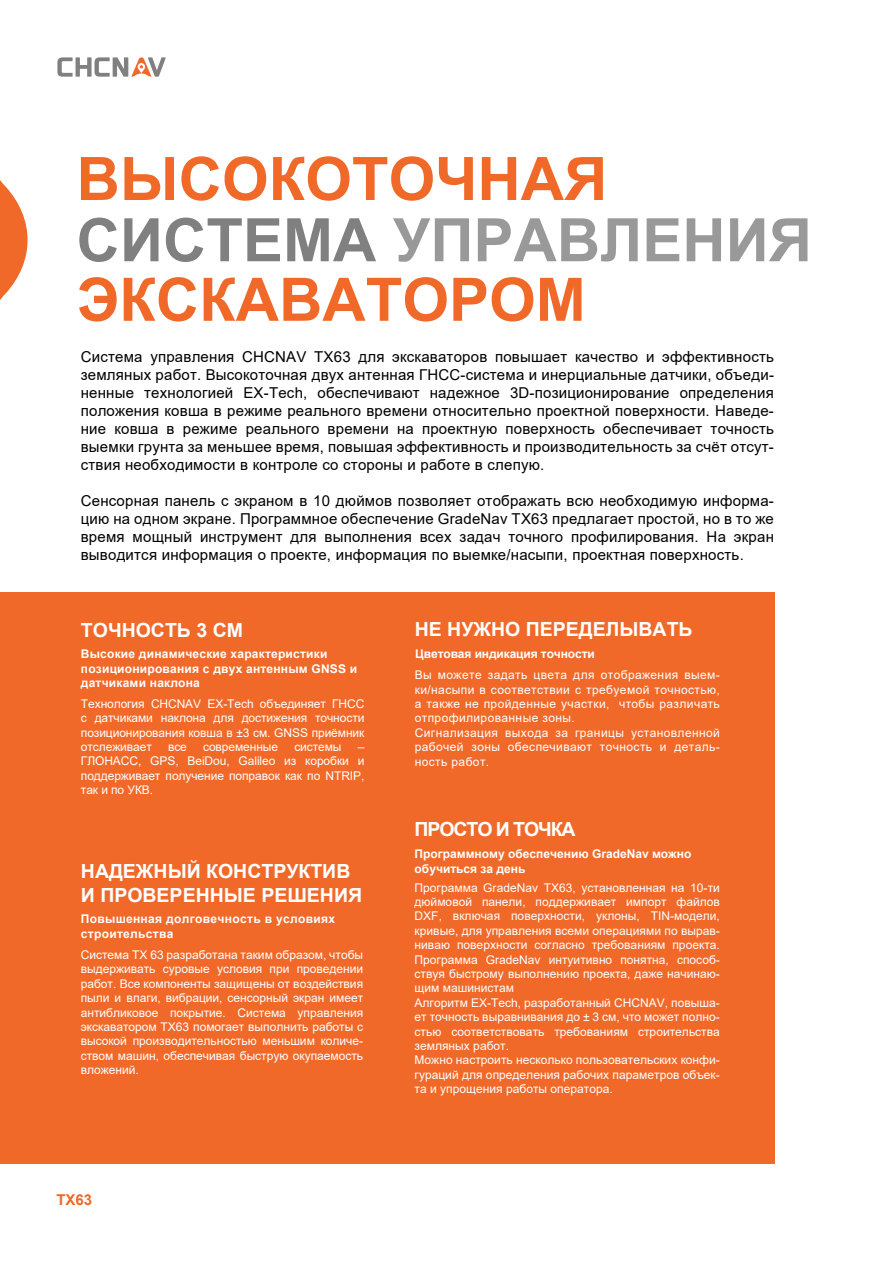
<style>
.page{position:relative;width:893px;height:1263px;background:#fff}
.page>*{position:absolute;margin:0;border:0;box-sizing:border-box;transform-origin:0 0}
.t1{font:700 60px/120.8px "Arial";color:#f06929}
.t2{font:700 60px "Arial";color:#999}
.t3{font:700 19.5px/23.4px "Arial";color:#fff}
.t4{font:700 19.5px "Arial";letter-spacing:-.055em;color:#fff}
.t5{font:15px/18px "Arial";letter-spacing:.015em;color:#000;text-align:justify}
.t6{font:700 15px "Arial";color:#f06929}
.t7{font:12px/14.4px "Arial";color:#fff;text-align:justify}
.t8{font:12px/14.4px "Arial";letter-spacing:.035em;color:#fff}
.t9{font:700 12px/14.4px "Arial";letter-spacing:.02em;color:#fff}
.t10{font:700 12px/14.4px "Arial";color:#fff}
.t11{font:700 12px "Arial";letter-spacing:-.01em;color:#fff}
.s1{color:#808080}
</style>
<div class="page">
<svg style="left:0;top:180px;width:28px;height:120px"></svg>
<svg style="left:57px;top:57px;width:109px;height:20px"></svg>
<div style="left:0;top:592px;width:774px;height:571px;background:#f06929"></div>
<h1 class="t1" style="left:77px;top:119px;width:532px">ВЫСОКОТОЧНАЯ<br>ЭКСКАВАТОРОМ</h1>
<h1 class="t2" style="left:77px;top:198px;width:737px"><span class="s1">СИСТЕМА</span> УПРАВЛЕНИЯ</h1>
<p class="t5" style="left:81px;top:348px;width:695px">Система управления CHCNAV TX63 для экскаваторов повышает качество и эффективность земляных работ. Высокоточная двух антенная ГНСС-система и инерциальные датчики, объеди&shy;ненные технологией EX-Tech, обеспечивают надежное 3D-позиционирование определения положения ковша в режиме реального времени относительно проектной поверхности. Наведе&shy;ние ковша в режиме реального времени на проектную поверхность обеспечивает точность выемки грунта за меньшее время, повышая эффективность и производительность за счёт отсут&shy;ствия необходимости в контроле со стороны и работе в слепую.</p>
<p class="t5" style="left:81px;top:492px;width:695px">Сенсорная панель с экраном в 10 дюймов позволяет отображать всю необходимую информа&shy;цию на одном экране. Программное обеспечение GradeNav TX63 предлагает простой, но в то же время мощный инструмент для выполнения всех задач точного профилирования. На экран выводится информация о проекте, информация по выемке/насыпи, проектная поверхность.</p>
<h2 class="t3" style="left:81px;top:618px;width:164px">ТОЧНОСТЬ 3 СМ</h2>
<p class="t9" style="left:81px;top:647px;width:278px">Высокие динамические характеристики позиционирования с двух антенным GNSS и датчиками наклона</p>
<p class="t7" style="left:81px;top:696px;width:285px">Технология CHCNAV EX-Tech объединяет ГНСС c датчиками наклона для достижения точности позиционирования ковша в ±3 см. GNSS приёмник отслеживает</p>
<p class="t7" style="left:168px;top:739px;width:20px">все</p>
<p class="t7" style="left:203px;top:739px;width:77px">современные</p>
<p class="t7" style="left:294px;top:739px;width:49px">системы</p>
<p class="t7" style="left:81px;top:739px;width:285px;text-indent:277px">– ГЛОНАСС, GPS, BeiDou, Galileo из коробки и поддерживает получение поправок как по NTRIP, так и по УКВ.</p>
<h2 class="t3" style="left:81px;top:860px;width:283px">НАДЕЖНЫЙ КОНСТРУКТИВ<br>И ПРОВЕРЕННЫЕ РЕШЕНИЯ</h2>
<p class="t9" style="left:81px;top:912px;width:256px">Повышенная долговечность в условиях строительства</p>
<p class="t7" style="left:81px;top:947px;width:284px">Система TX 63 разработана таким образом, чтобы выдерживать суровые условия при проведении работ. Все компоненты защищены от воздействия пыли и влаги, вибрации, сенсорный экран имеет антибликовое покрытие. Система управления экскаватором TX63 помогает выполнить работы с высокой производительностью меньшим количе&shy;ством машин, обеспечивая быструю окупаемость вложений.</p>
<p class="t6" style="left:56px;top:1189px;width:37px">TX63</p>
<h2 class="t3" style="left:415px;top:618px;width:279px">НЕ НУЖНО ПЕРЕДЕЛЫВАТЬ</h2>
<p class="t11" style="left:415px;top:645px;width:181px">Цветовая индикация точности</p>
<p class="t8" style="left:415px;top:668px;width:307px">Вы можете задать цвета для отображения выем&shy;ки/насыпи в соответствии с требуемой точностью, а также не пройденные участки, чтобы различать отпрофилированные зоны.<br>Сигнализация выхода за границы установленной рабочей зоны обеспечивают точность и деталь&shy;ность работ.</p>
<h2 class="t4" style="left:415px;top:815px;width:163px">ПРОСТО И ТОЧКА</h2>
<p class="t10" style="left:415px;top:847px;width:278px">Программному обеспечению GradeNav можно обучиться за день</p>
<p class="t7" style="left:415px;top:880px;width:307px;text-align:left">Программа GradeNav TX63, установленная на 10-ти дюймовой панели, поддерживает импорт файлов DXF, включая поверхности, уклоны, TIN-модели, кривые, для управления всеми операциями по вырав&shy;ниваю поверхности согласно требованиям проекта.<br>Программа GradeNav интуитивно понятна, способ&shy;ствуя быстрому выполнению проекта, даже начинаю&shy;щим машинистам<br>Алгоритм EX-Tech, разработанный CHCNAV, повыша&shy;ет точность выравнивания до ± 3 см, что может полно&shy;стью соответствовать требованиям строительства земляных работ.<br>Можно настроить несколько пользовательских конфи&shy;гураций для определения рабочих параметров объек&shy;та и упрощения работы оператора.</p>
</div>
